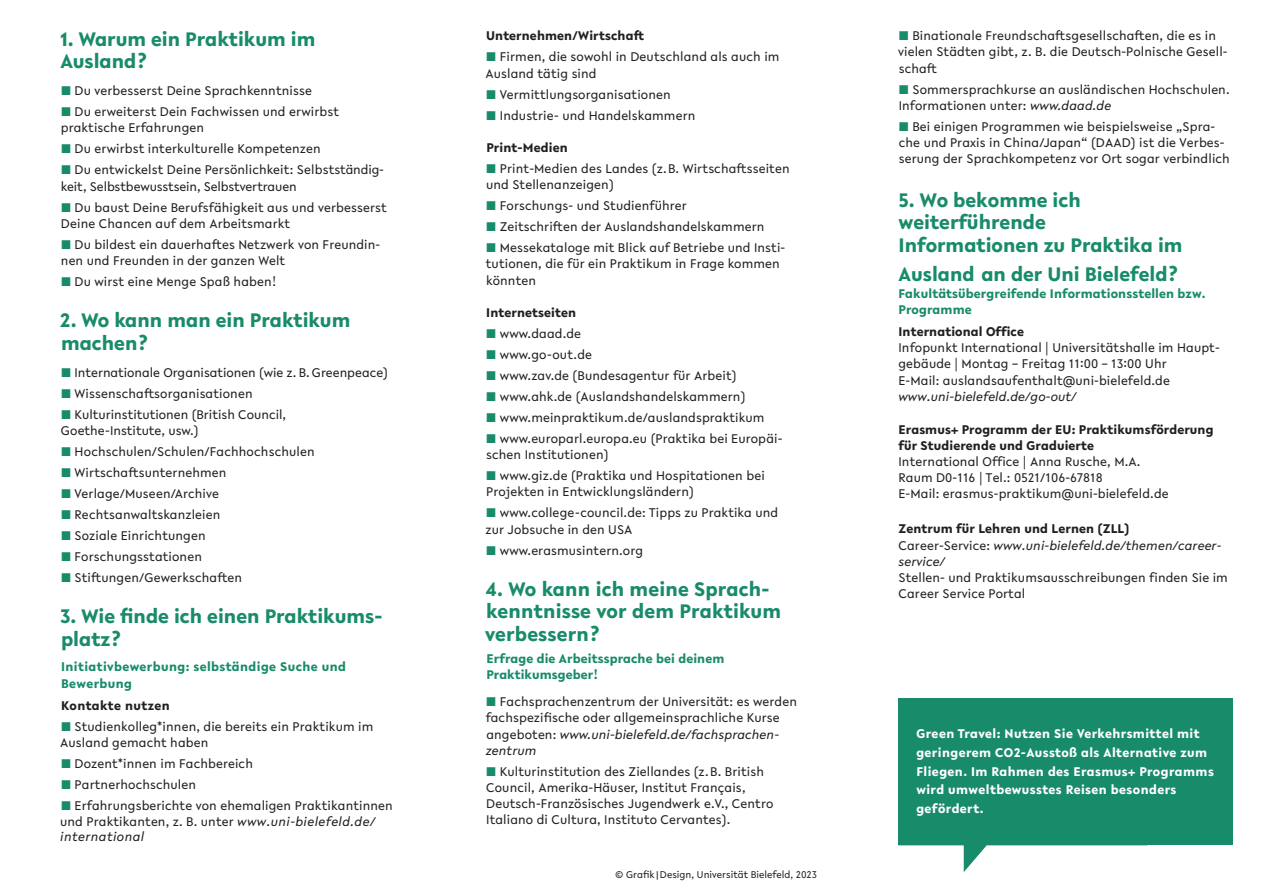
<style>
.page{position:relative;width:1263px;height:893px;background:#fff}
.page>*{position:absolute;margin:0;border:0;box-sizing:border-box;transform-origin:0 0}
.t1{font:700 21px/22.5px "Lelo";color:#188b6a}
.t2{font:13.5px/16.2px "Lelo";letter-spacing:.01em;color:#231f20}
.t3{font:700 13.5px/18.8px "Lelo";letter-spacing:.03em;color:#fff}
.t4{font:italic 13.5px/16.2px "Lelo";letter-spacing:.01em;color:#231f20}
.t5{font:700 13.5px/16.2px "Lelo";letter-spacing:.01em;color:#188b6a}
.t6{font:13.5px/16.2px "Lelo";letter-spacing:-.01em;color:#231f20}
.t7{font:700 13.5px/17.2px "Lelo";letter-spacing:.03em;color:#188b6a}
.t8{font:700 13.5px "Lelo";letter-spacing:.01em;color:#231f20}
.t9{font:700 13.5px "Lelo";letter-spacing:.03em;color:#231f20}
.t10{font:10.5px "Lelo";color:#231f20}
.s1{color:#188b6a}
.s2{font-style:italic}
.s3{font-weight:700}
.s4{font-family:"Minion Pro"}
.s5{font-style:inherit}
.s6{font-weight:700;font-style:normal}
.s7{font-style:normal}
</style>
<div class="page">
<svg style="left:898px;top:845px;width:249px;height:27px"></svg>
<div style="left:898px;top:699px;width:334px;height:146px;background:#188b6a"></div>
<h1 class="t1" style="left:60px;top:27px;width:257px">1. Warum ein Praktikum im<br>Ausland?</h1>
<p class="t2" style="left:61px;top:83px;width:253px"><span class="s1">■</span> Du verbesserst Deine Sprachkenntnisse</p>
<p class="t2" style="left:61px;top:104px;width:280px"><span class="s1">■</span> Du erweiterst Dein Fachwissen und erwirbst praktische Erfahrungen</p>
<p class="t2" style="left:61px;top:141px;width:261px"><span class="s1">■</span> Du erwirbst interkulturelle Kompetenzen</p>
<p class="t6" style="left:61px;top:162px;width:325px"><span class="s1">■</span> Du entwickelst Deine Persönlichkeit: Selbstständig&shy;keit, Selbstbewusstsein, Selbstvertrauen</p>
<p class="t2" style="left:61px;top:199px;width:328px"><span class="s1">■</span> Du baust Deine Berufsfähigkeit aus und verbesserst<br>Deine Chancen auf dem Arbeitsmarkt</p>
<p class="t2" style="left:61px;top:236px;width:321px"><span class="s1">■</span> Du bildest ein dauerhaftes Netzwerk von Freundin&shy;nen und Freunden in der ganzen Welt</p>
<p class="t2" style="left:61px;top:273px;width:217px"><span class="s1">■</span> Du wirst eine Menge Spaß haben!</p>
<h1 class="t1" style="left:60px;top:309px;width:292px">2. Wo kann man ein Praktikum machen?</h1>
<p class="t2" style="left:61px;top:364px;width:329px"><span class="s1">■</span> Internationale Organisationen (wie z. B. Greenpeace)</p>
<p class="t2" style="left:61px;top:385px;width:193px"><span class="s1">■</span> Wissenschaftsorganisationen</p>
<p class="t2" style="left:61px;top:406px;width:227px"><span class="s1">■</span> Kulturinstitutionen (British Council,<br>Goethe-Institute, usw.)</p>
<p class="t2" style="left:61px;top:443px;width:255px"><span class="s1">■</span> Hochschulen/Schulen/Fachhochschulen</p>
<p class="t2" style="left:61px;top:464px;width:167px"><span class="s1">■</span> Wirtschaftsunternehmen</p>
<p class="t2" style="left:61px;top:485px;width:160px"><span class="s1">■</span> Verlage/Museen/Archive</p>
<p class="t2" style="left:61px;top:506px;width:161px"><span class="s1">■</span> Rechtsanwaltskanzleien</p>
<p class="t2" style="left:61px;top:527px;width:147px"><span class="s1">■</span> Soziale Einrichtungen</p>
<p class="t2" style="left:61px;top:548px;width:143px"><span class="s1">■</span> Forschungsstationen</p>
<p class="t2" style="left:61px;top:569px;width:183px"><span class="s1">■</span> Stiftungen/Gewerkschaften</p>
<h1 class="t1" style="left:60px;top:605px;width:324px">3. Wie finde ich einen Praktikums&shy;platz?</h1>
<p class="t7" style="left:61px;top:657px;width:287px">Initiativbewerbung: selbständige Suche und<br>Bewerbung</p>
<p class="t9" style="left:61px;top:696px;width:110px">Kontakte nutzen</p>
<p class="t2" style="left:60px;top:718px;width:315px;line-height:15.8px"><span class="s1">■</span> Studienkolleg*innen, die bereits ein Praktikum im<br>Ausland gemacht haben</p>
<p class="t2" style="left:61px;top:755px;width:194px"><span class="s1">■</span> Dozent*innen im Fachbereich</p>
<p class="t2" style="left:61px;top:776px;width:137px"><span class="s1">■</span> Partnerhochschulen</p>
<p class="t2" style="left:60px;top:797px;width:334px;line-height:15.8px"><span class="s1">■</span> Erfahrungsberichte von ehemaligen Praktikantinnen und Praktikanten, z. B. unter <span class="s2">www.uni-bielefeld.de/ i</span><span class="s2">nternational</span></p>
<p class="t8" style="left:486px;top:27px;width:159px">Unternehmen/Wirtschaft</p>
<p class="t2" style="left:485px;top:49px;width:296px"><span class="s1">■</span> Firmen, die sowohl in Deutschland als auch im<br>Ausland tätig sind</p>
<p class="t2" style="left:486px;top:86px;width:186px"><span class="s1">■</span> Vermittlungsorganisationen</p>
<p class="t2" style="left:486px;top:107px;width:211px"><span class="s1">■</span> Industrie- und Handelskammern</p>
<p class="t8" style="left:486px;top:138px;width:83px">Print-Medien</p>
<p class="t2" style="left:486px;top:160px;width:305px"><span class="s1">■</span> Print-Medien des Landes (z.B. Wirtschaftsseiten und Stellenanzeigen)</p>
<p class="t2" style="left:486px;top:197px;width:202px"><span class="s1">■</span> Forschungs- und Studienführer</p>
<p class="t2" style="left:486px;top:218px;width:280px"><span class="s1">■</span> Zeitschriften der Auslandshandelskammern</p>
<p class="t2" style="left:486px;top:239px;width:301px"><span class="s1">■</span> Messekataloge mit Blick auf Betriebe und Insti&shy;tutionen, die für ein Praktikum in Frage kommen könnten</p>
<p class="t8" style="left:486px;top:303px;width:91px">Internetseiten</p>
<p class="t2" style="left:486px;top:325px;width:97px"><span class="s1">■</span> www.daad.de</p>
<p class="t2" style="left:486px;top:346px;width:108px"><span class="s1">■</span> www.go-out.de</p>
<p class="t2" style="left:486px;top:367px;width:252px"><span class="s1">■</span> www.zav.de (Bundesagentur für Arbeit)</p>
<p class="t2" style="left:486px;top:388px;width:261px"><span class="s1">■</span> www.ahk.de (Auslandshandelskammern)</p>
<p class="t2" style="left:486px;top:409px;width:280px"><span class="s1">■</span> www.meinpraktikum.de/auslandspraktikum</p>
<p class="t2" style="left:486px;top:430px;width:298px"><span class="s1">■</span> www.europarl.europa.eu (Praktika bei Europäi&shy;schen Institutionen)</p>
<p class="t2" style="left:486px;top:467px;width:280px"><span class="s1">■</span> www.giz.de (Praktika und Hospitationen bei<br>Projekten in Entwicklungsländern)</p>
<p class="t2" style="left:485px;top:505px;width:294px"><span class="s1">■</span> www.college-council.de: Tipps zu Praktika und zur Jobsuche in den USA</p>
<p class="t2" style="left:486px;top:542px;width:159px"><span class="s1">■</span> www.erasmusintern.org</p>
<h1 class="t1" style="left:485px;top:577px;width:298px">4. Wo kann ich meine Sprach&shy;kenntnisse vor dem Praktikum verbessern?</h1>
<p class="t5" style="left:486px;top:650px;width:240px">Erfrage die Arbeitssprache bei deinem<br>Praktikumsgeber!</p>
<p class="t2" style="left:486px;top:693px;width:313px"><span class="s1">■</span> Fachsprachenzentrum der Universität: es werden fachspezifische oder allgemeinsprachliche Kurse angeboten: <span class="s2">www.uni-bielefeld.de/fachsprachen&shy;zentrum</span></p>
<p class="t2" style="left:486px;top:763px;width:289px"><span class="s1">■</span> Kulturinstitution des Ziellandes (z.B. British Council, Amerika-Häuser, Institut Français, Deutsch-Französisches Jugendwerk e.V., Centro Italiano di Cultura, Instituto Cervantes).</p>
<p class="t10" style="left:615px;top:868px;width:203px">© Grafik |Design, Universität Bielefeld, 2023</p>
<p class="t2" style="left:898px;top:28px;width:331px"><span class="s1">■</span> Binationale Freundschaftsgesellschaften, die es in vielen Städten gibt, z. B. die Deutsch-Polnische Gesell&shy;schaft</p>
<p class="t2" style="left:898px;top:81px;width:333px"><span class="s1">■</span> Sommersprachkurse an ausländischen Hochschulen.<br>Informationen unter: <span class="s2">www.daad.de</span></p>
<p class="t2" style="left:898px;top:118px;width:318px"><span class="s1">■</span> Bei einigen Programmen wie beispielsweise „Spra-</p>
<p class="t2" style="left:899px;top:134px;width:333px">che und Praxis in China/Japan“ (DAAD) ist die Verbes&shy;serung der Sprachkompetenz vor Ort sogar verbindlich</p>
<h1 class="t1" style="left:898px;top:189px;width:286px">5. Wo bekomme ich weiterführende<br>Informationen zu Praktika im</h1>
<h1 class="t1" style="left:898px;top:263px;width:281px">Ausland an der Uni Bielefeld?</h1>
<p class="t5" style="left:898px;top:285px;width:308px">Fakultätsübergreifende Informationsstellen bzw.<br>Programme</p>
<p class="t2" style="left:898px;top:323px;width:323px"><span class="s3">International Office<br></span>Infopunkt International <span class="s4">|</span> Universitätshalle im Haupt&shy;ge<span class="s5">b</span>äude <span class="s4">|</span> Montag – Freitag 11:00 – 13:00 Uhr<br>E-Mail: auslandsaufenthalt@uni-bielefeld.de</p>
<p class="t4" style="left:898px;top:388px;width:179px">www.uni-bielefeld.de/go-out/</p>
<p class="t2" style="left:898px;top:421px;width:317px"><span class="s3">Erasmus+ Programm der EU: Praktikumsförderung für Studierende und Graduierte<br></span>International Office <span class="s4">|</span> Anna Rusche, M.A.<br>Raum D0-116 <span class="s4">|</span> Tel.: 0521/106-67818<br>E-Mail: erasmus-praktikum@uni-bielefeld.de</p>
<p class="t4" style="left:898px;top:521px;width:324px"><span class="s6">Zentrum für Lehren und Lernen (ZLL)<br></span><span class="s7">Career-Service:</span> www.uni-bielefeld.de/themen/career&shy;service/</p>
<p class="t2" style="left:898px;top:569px;width:331px">Stellen- und Praktikumsausschreibungen finden Sie im<br>Career Service Portal</p>
<p class="t3" style="left:916px;top:724px;width:299px">Green Travel: Nutzen Sie Verkehrsmittel mit geringerem CO2-Ausstoß als Alternative zum Fliegen. Im Rahmen des Erasmus+ Programms wird umweltbewusstes Reisen besonders gefördert.</p>
</div>
